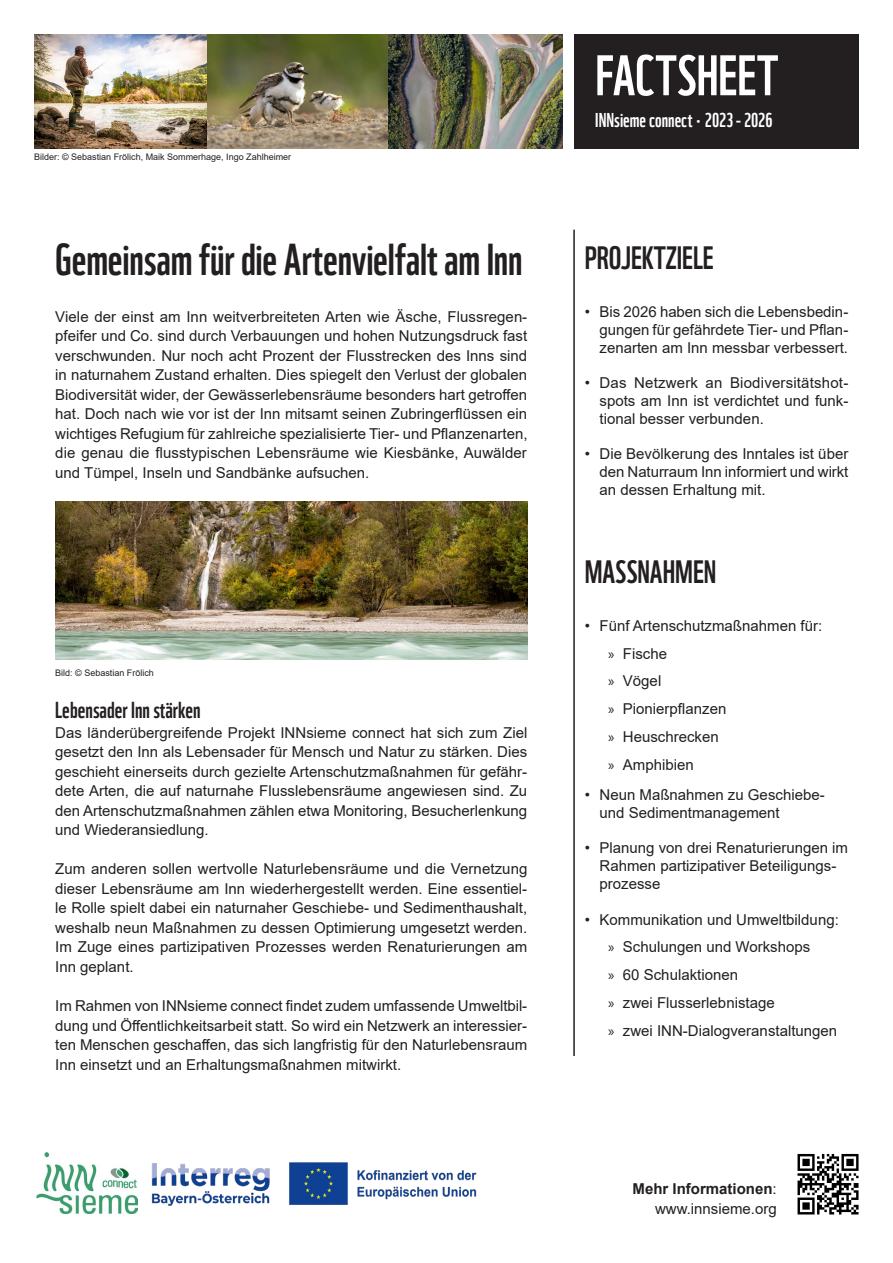
<style>
.page{position:relative;width:893px;height:1263px;background:#fff}
.page>*{position:absolute;margin:0;border:0;box-sizing:border-box;transform-origin:0 0}
.t1{font:55.5px "WWF";color:#fff}
.t2{font:43.5px "WWF";letter-spacing:-.01em;color:#231f20}
.Fließtext_10_pt_13_abst{font:31.5px "WWF";color:#231f20}
.Fließtext_10_pt_13_abst-2{font:22.5px "WWF";color:#231f20}
.t3{font:19.5px "WWF";color:#fff}
.Fließtext_10_pt_13_abst-3{font:15px/19.5px "Arial";color:#231f20;text-align:justify}
.Fließtext_10_pt_13_abst-4{font:700 15px "Arial";color:#231f20}
.Aufzählung_weiß_10_pt{font:9px "Arial";color:#231f20}
.s1{font-family:"Myriad Pro"}
.s2{font-weight:400}
</style>
<div class="page">
<img style="left:34px;top:34px;width:528px;height:114px">
<div style="left:574px;top:34px;width:285px;height:114px;background:#231f20"></div>
<img style="left:36px;top:1152px;width:102px;height:61px">
<img style="left:151px;top:1162px;width:326px;height:44px">
<hr style="left:573px;top:230px;width:2px;height:826px;background:#231f20">
<img style="left:797px;top:1153px;width:62px;height:62px">
<img style="left:55px;top:502px;width:472px;height:157px">
<p class="Aufzählung_weiß_10_pt" style="left:34px;top:151px;width:259px">Bilder: © Sebastian Frölich, Maik Sommerhage, Ingo Zahlheimer</p>
<p class="t2" style="left:55px;top:225px;width:469px">Gemeinsam für die Artenvielfalt am Inn</p>
<p class="Fließtext_10_pt_13_abst-3" style="left:55px;top:307px;width:474px">Viele der einst am Inn weitverbreiteten Arten wie Äsche, Flussregen&shy;pfeifer und Co. sind durch Verbauungen und hohen Nutzungsdruck fast verschwunden. Nur noch acht Prozent der Flusstrecken des Inns sind in naturnahem Zustand erhalten. Dies spiegelt den Verlust der globalen Biodiversität wider, der Gewässerlebensräume besonders hart getroffen hat. Doch nach wie vor ist der Inn mitsamt seinen Zubringerflüssen ein wichtiges Refugium für zahlreiche spezialisierte Tier- und Pflanzenarten, die genau die flusstypischen Lebensräume wie Kiesbänke, Auwälder und Tümpel, Inseln und Sandbänke aufsuchen.</p>
<p class="Aufzählung_weiß_10_pt" style="left:55px;top:667px;width:100px">Bild: © Sebastian Frölich</p>
<p class="Fließtext_10_pt_13_abst-2" style="left:55px;top:693px;width:147px">Lebensader Inn stärken</p>
<p class="Fließtext_10_pt_13_abst-3" style="left:55px;top:723px;width:474px">Das länderübergreifende Projekt INNsieme connect hat sich zum Ziel gesetzt den Inn als Lebensader für Mensch und Natur zu stärken. Dies geschieht einerseits durch gezielte Artenschutzmaßnahmen für gefähr&shy;dete Arten, die auf naturnahe Flusslebensräume angewiesen sind. Zu den Artenschutzmaßnahmen zählen etwa Monitoring, Besucherlenkung und Wiederansiedlung.</p>
<p class="Fließtext_10_pt_13_abst-3" style="left:55px;top:859px;width:474px">Zum anderen sollen wertvolle Naturlebensräume und die Vernetzung dieser Lebensräume am Inn wiederhergestellt werden. Eine essentiel&shy;le Rolle spielt dabei ein naturnaher Geschiebe- und Sedimenthaushalt, weshalb neun Maßnahmen zu dessen Optimierung umgesetzt werden.<br>Im Zuge eines partizipativen Prozesses werden Renaturierungen am Inn geplant.</p>
<p class="Fließtext_10_pt_13_abst-3" style="left:55px;top:996px;width:473px">Im Rahmen von INNsieme connect findet zudem umfassende Umweltbil&shy;dung und Öffentlichkeitsarbeit statt. So wird ein Netzwerk an interessier&shy;ten Menschen geschaffen, das sich langfristig für den Naturlebensraum Inn einsetzt und an Erhaltungsmaßnahmen mitwirkt.</p>
<p class="t1" style="left:595px;top:32px;width:184px">FACTSHEET</p>
<p class="t3" style="left:595px;top:105px;width:179px">INNsieme connect • 2023 - 2026</p>
<p class="Fließtext_10_pt_13_abst" style="left:585px;top:233px;width:131px">PROJEKTZIELE</p>
<p class="Fließtext_10_pt_13_abst-3" style="left:600px;top:302px;width:250px;line-height:18px;text-indent:-15px">• Bis 2026 haben sich die Lebensbedin&shy;gungen für gefährdete Tier- und Pflan&shy;zenarten am Inn messbar verbessert.</p>
<p class="Fließtext_10_pt_13_abst-3" style="left:600px;top:373px;width:250px;line-height:18px;text-indent:-15px">• Das Netzwerk an Biodiversitätshot&shy;spots am Inn ist verdichtet und funk&shy;tional besser verbunden.</p>
<p class="Fließtext_10_pt_13_abst-3" style="left:600px;top:444px;width:250px;line-height:18px;text-indent:-15px">• Die Bevölkerung des Inntales ist über den Naturraum Inn informiert und wirkt an dessen Erhaltung mit.</p>
<p class="Fließtext_10_pt_13_abst" style="left:585px;top:547px;width:133px">MASSNAHMEN</p>
<p class="Fließtext_10_pt_13_abst-3" style="left:585px;top:616px;width:239px">• Fünf Artenschutzmaßnahmen für:</p>
<p class="Fließtext_10_pt_13_abst-3" style="left:608px;top:643px;width:61px"><span class="s1">»</span> Fische</p>
<p class="Fließtext_10_pt_13_abst-3" style="left:608px;top:671px;width:55px"><span class="s1">»</span> Vögel</p>
<p class="Fließtext_10_pt_13_abst-3" style="left:608px;top:699px;width:120px"><span class="s1">»</span> Pionierpflanzen</p>
<p class="Fließtext_10_pt_13_abst-3" style="left:608px;top:727px;width:112px"><span class="s1">»</span> Heuschrecken</p>
<p class="Fließtext_10_pt_13_abst-3" style="left:608px;top:754px;width:87px"><span class="s1">»</span> Amphibien</p>
<p class="Fließtext_10_pt_13_abst-3" style="left:600px;top:786px;width:227px;line-height:18px;text-indent:-15px">• Neun Maßnahmen zu Geschiebe&shy;und Sedimentmanagement</p>
<p class="Fließtext_10_pt_13_abst-3" style="left:600px;top:839px;width:250px;line-height:18px;text-align:left;text-indent:-15px">• Planung von drei Renaturierungen im<br>Rahmen partizipativer Beteiligungs&shy;prozesse</p>
<p class="Fließtext_10_pt_13_abst-3" style="left:585px;top:909px;width:256px">• Kommunikation und Umweltbildung:</p>
<p class="Fließtext_10_pt_13_abst-3" style="left:608px;top:937px;width:204px"><span class="s1">»</span> Schulungen und Workshops</p>
<p class="Fließtext_10_pt_13_abst-3" style="left:608px;top:965px;width:131px"><span class="s1">»</span> 60 Schulaktionen</p>
<p class="Fließtext_10_pt_13_abst-3" style="left:608px;top:993px;width:168px"><span class="s1">»</span> zwei Flusserlebnistage</p>
<p class="Fließtext_10_pt_13_abst-3" style="left:608px;top:1020px;width:231px"><span class="s1">»</span> zwei INN-Dialogveranstaltungen</p>
<p class="Fließtext_10_pt_13_abst-4" style="left:633px;top:1178px;width:146px">Mehr Informationen<span class="s2">:</span></p>
<p class="Fließtext_10_pt_13_abst-3" style="left:655px;top:1199px;width:123px">www.innsieme.org</p>
</div>
